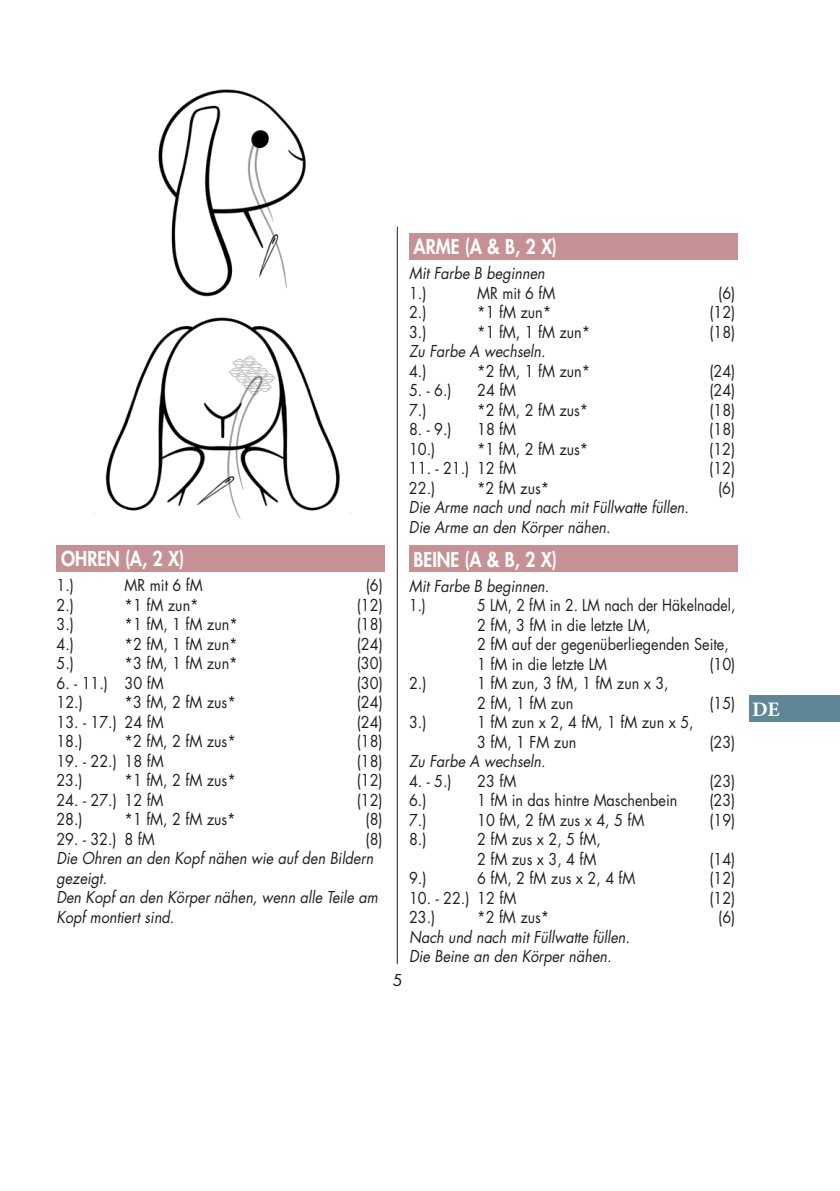
<style>
.page{position:relative;width:840px;height:1191px;background:#fff}
.page>*{position:absolute;margin:0;border:0;box-sizing:border-box;transform-origin:0 0}
.t1{font:700 20.6px "Minion Pro";color:#fff}
.t2{font:800 20px "Futura Std";color:#fff;scale:.9 1}
.t3{font:16px/19.4px "Futura Std";color:#231f20;scale:.9 1}
.t4{font:italic 16px/19.6px "Futura Std";color:#231f20;scale:.9 1}
.t5{font:16px/19.6px "Futura Std";color:#231f20;scale:.87 1}
.t6{font:16px "Futura Std";color:#231f20}
</style>
<div class="page">
<hr style="left:397px;top:227px;width:1px;height:737px;background:#231f20">
<div style="left:748px;top:695px;width:91px;height:27px;background:#5f8798"></div>
<div style="left:56px;top:545px;width:328px;height:26px;background:#c69194"></div>
<div style="left:409px;top:233px;width:327px;height:26px;background:#c69194"></div>
<div style="left:409px;top:545px;width:327px;height:27px;background:#c69194"></div>
<img style="left:94px;top:89px;width:258px;height:430px">
<p class="t2" style="left:61px;top:546px;width:138px">OHREN (A, 2 X)</p>
<p class="t3" style="left:56px;top:576px;width:21px">1.)</p>
<p class="t3" style="left:125px;top:576px;width:88px">MR mit 6 fM</p>
<p class="t3" style="left:365px;top:576px;width:21px">(6)</p>
<p class="t3" style="left:56px;top:595px;width:21px">2.)</p>
<p class="t3" style="left:125px;top:595px;width:84px">*1 fM zun*</p>
<p class="t3" style="left:356px;top:595px;width:30px">(12)</p>
<p class="t3" style="left:56px;top:615px;width:21px">3.)</p>
<p class="t3" style="left:124px;top:615px;width:127px">*1 fM, 1 fM zun*</p>
<p class="t3" style="left:356px;top:615px;width:30px">(18)</p>
<p class="t3" style="left:56px;top:634px;width:21px">4.)</p>
<p class="t3" style="left:124px;top:634px;width:127px">*2 fM, 1 fM zun*</p>
<p class="t3" style="left:356px;top:634px;width:30px">(24)</p>
<p class="t3" style="left:56px;top:654px;width:21px">5.)</p>
<p class="t3" style="left:124px;top:654px;width:127px">*3 fM, 1 fM zun*</p>
<p class="t3" style="left:356px;top:654px;width:30px">(30)</p>
<p class="t3" style="left:56px;top:673px;width:120px">6. - 11.) 30 fM</p>
<p class="t3" style="left:356px;top:673px;width:30px">(30)</p>
<p class="t3" style="left:56px;top:693px;width:31px">12.)</p>
<p class="t3" style="left:124px;top:693px;width:125px">*3 fM, 2 fM zus*</p>
<p class="t3" style="left:356px;top:693px;width:30px">(24)</p>
<p class="t3" style="left:56px;top:712px;width:120px">13. - 17.) 24 fM</p>
<p class="t3" style="left:356px;top:712px;width:30px">(24)</p>
<p class="t3" style="left:56px;top:732px;width:31px">18.)</p>
<p class="t3" style="left:124px;top:732px;width:125px">*2 fM, 2 fM zus*</p>
<p class="t3" style="left:356px;top:732px;width:30px">(18)</p>
<p class="t3" style="left:56px;top:751px;width:120px">19. - 22.) 18 fM</p>
<p class="t3" style="left:356px;top:751px;width:30px">(18)</p>
<p class="t3" style="left:56px;top:771px;width:31px">23.)</p>
<p class="t3" style="left:124px;top:771px;width:125px">*1 fM, 2 fM zus*</p>
<p class="t3" style="left:356px;top:771px;width:30px">(12)</p>
<p class="t3" style="left:56px;top:790px;width:120px">24. - 27.) 12 fM</p>
<p class="t3" style="left:356px;top:790px;width:30px">(12)</p>
<p class="t3" style="left:56px;top:810px;width:31px">28.)</p>
<p class="t3" style="left:124px;top:810px;width:125px">*1 fM, 2 fM zus*</p>
<p class="t3" style="left:365px;top:810px;width:21px">(8)</p>
<p class="t3" style="left:56px;top:829px;width:111px">29. - 32.) 8 fM</p>
<p class="t3" style="left:365px;top:829px;width:21px">(8)</p>
<p class="t4" style="left:56px;top:849px;width:358px">Die Ohren an den Kopf nähen wie auf den Bildern gezeigt.<br>Den Kopf an den Körper nähen, wenn alle Teile am<br>Kopf montiert sind.</p>
<p class="t2" style="left:413px;top:234px;width:161px">ARME (A &amp; B, 2 X)</p>
<p class="t4" style="left:409px;top:263px;width:152px">Mit Farbe B beginnen</p>
<p class="t3" style="left:409px;top:283px;width:21px">1.)</p>
<p class="t3" style="left:477px;top:283px;width:88px">MR mit 6 fM</p>
<p class="t3" style="left:717px;top:283px;width:21px">(6)</p>
<p class="t3" style="left:409px;top:303px;width:21px">2.)</p>
<p class="t3" style="left:477px;top:303px;width:84px">*1 fM zun*</p>
<p class="t3" style="left:709px;top:303px;width:30px">(12)</p>
<p class="t3" style="left:409px;top:322px;width:21px">3.)</p>
<p class="t3" style="left:477px;top:322px;width:127px">*1 fM, 1 fM zun*</p>
<p class="t3" style="left:709px;top:322px;width:30px">(18)</p>
<p class="t4" style="left:409px;top:342px;width:153px">Zu Farbe A wechseln.</p>
<p class="t3" style="left:409px;top:361px;width:21px">4.)</p>
<p class="t3" style="left:477px;top:361px;width:127px">*2 fM, 1 fM zun*</p>
<p class="t3" style="left:709px;top:361px;width:30px">(24)</p>
<p class="t3" style="left:409px;top:381px;width:49px">5. - 6.)</p>
<p class="t3" style="left:477px;top:381px;width:45px">24 fM</p>
<p class="t3" style="left:709px;top:381px;width:30px">(24)</p>
<p class="t3" style="left:409px;top:400px;width:21px">7.)</p>
<p class="t3" style="left:477px;top:400px;width:125px">*2 fM, 2 fM zus*</p>
<p class="t3" style="left:709px;top:400px;width:30px">(18)</p>
<p class="t3" style="left:409px;top:420px;width:49px">8. - 9.)</p>
<p class="t3" style="left:477px;top:420px;width:45px">18 fM</p>
<p class="t3" style="left:709px;top:420px;width:30px">(18)</p>
<p class="t3" style="left:409px;top:439px;width:31px">10.)</p>
<p class="t3" style="left:477px;top:439px;width:125px">*1 fM, 2 fM zus*</p>
<p class="t3" style="left:709px;top:439px;width:30px">(12)</p>
<p class="t3" style="left:409px;top:459px;width:120px">11. - 21.) 12 fM</p>
<p class="t3" style="left:709px;top:459px;width:30px">(12)</p>
<p class="t3" style="left:409px;top:478px;width:31px">22.)</p>
<p class="t3" style="left:477px;top:478px;width:82px">*2 fM zus*</p>
<p class="t3" style="left:717px;top:478px;width:21px">(6)</p>
<p class="t4" style="left:409px;top:498px;width:312px">Die Arme nach und nach mit Füllwatte füllen.<br>Die Arme an den Körper nähen.</p>
<p class="t2" style="left:413px;top:546px;width:160px">BEINE (A &amp; B, 2 X)</p>
<p class="t4" style="left:409px;top:576px;width:157px">Mit Farbe B beginnen.</p>
<p class="t5" style="left:409px;top:595px;width:21px">1.)</p>
<p class="t5" style="left:477px;top:595px;width:298px">5 LM, 2 fM in 2. LM nach der Häkelnadel,<br>2 fM, 3 fM in die letzte LM,<br>2 fM auf der gegenüberliegenden Seite,<br>1 fM in die letzte LM</p>
<p class="t3" style="left:709px;top:654px;width:30px">(10)</p>
<p class="t3" style="left:409px;top:674px;width:21px">2.)</p>
<p class="t3" style="left:477px;top:674px;width:214px">1 fM zun, 3 fM, 1 fM zun x 3,<br>2 fM, 1 fM zun</p>
<p class="t3" style="left:409px;top:713px;width:21px">3.)</p>
<p class="t3" style="left:477px;top:713px;width:242px">1 fM zun x 2, 4 fM, 1 fM zun x 5,<br>3 fM, 1 FM zun</p>
<p class="t3" style="left:709px;top:693px;width:30px">(15)</p>
<p class="t3" style="left:709px;top:732px;width:30px">(23)</p>
<p class="t4" style="left:409px;top:751px;width:153px">Zu Farbe A wechseln.</p>
<p class="t3" style="left:409px;top:771px;width:49px">4. - 5.)</p>
<p class="t3" style="left:477px;top:771px;width:45px">23 fM</p>
<p class="t3" style="left:709px;top:771px;width:30px">(23)</p>
<p class="t3" style="left:409px;top:791px;width:21px">6.)</p>
<p class="t3" style="left:477px;top:791px;width:224px">1 fM in das hintre Maschenbein</p>
<p class="t3" style="left:709px;top:791px;width:30px">(23)</p>
<p class="t3" style="left:409px;top:810px;width:21px">7.)</p>
<p class="t3" style="left:477px;top:810px;width:187px">10 fM, 2 fM zus x 4, 5 fM</p>
<p class="t3" style="left:709px;top:810px;width:30px">(19)</p>
<p class="t3" style="left:409px;top:830px;width:21px">8.)</p>
<p class="t3" style="left:477px;top:830px;width:139px">2 fM zus x 2, 5 fM,<br>2 fM zus x 3, 4 fM</p>
<p class="t3" style="left:709px;top:849px;width:30px">(14)</p>
<p class="t6" style="left:392px;top:969px;width:11px">5</p>
<p class="t3" style="left:409px;top:869px;width:21px">9.)</p>
<p class="t3" style="left:477px;top:869px;width:177px">6 fM, 2 fM zus x 2, 4 fM</p>
<p class="t3" style="left:709px;top:869px;width:30px">(12)</p>
<p class="t3" style="left:409px;top:888px;width:120px">10. - 22.) 12 fM</p>
<p class="t3" style="left:709px;top:888px;width:30px">(12)</p>
<p class="t3" style="left:409px;top:908px;width:31px">23.)</p>
<p class="t3" style="left:477px;top:908px;width:82px">*2 fM zus*</p>
<p class="t3" style="left:717px;top:908px;width:21px">(6)</p>
<p class="t4" style="left:409px;top:927px;width:247px">Nach und nach mit Füllwatte füllen.<br>Die Beine an den Körper nähen.</p>
<p class="t1" style="left:751px;top:695px;width:29px">DE</p>
</div>
